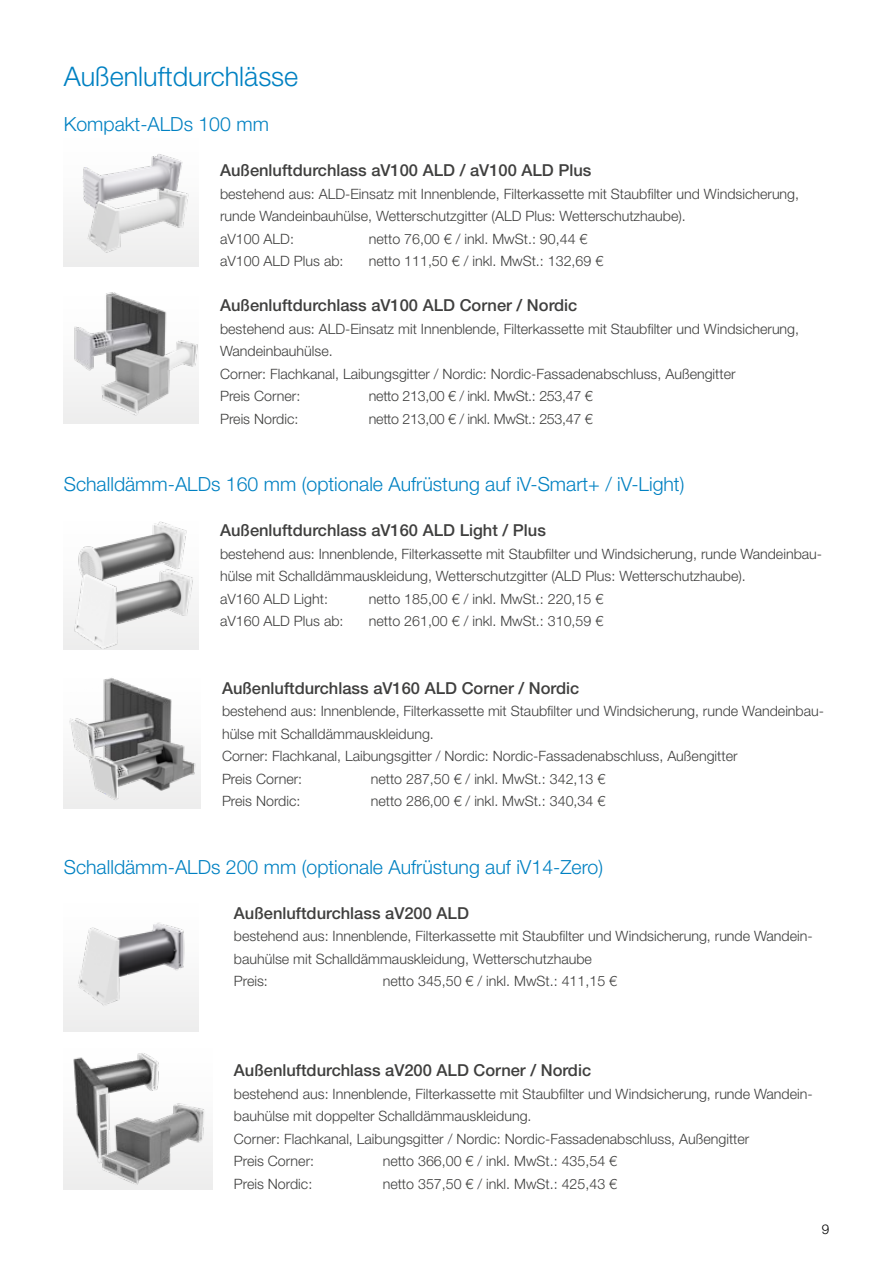
<style>
.page{position:relative;width:893px;height:1263px;background:#fff}
.page>*{position:absolute;margin:0;border:0;box-sizing:border-box;transform-origin:0 0}
.t1{font:300 27px "Helvetica Neue LT Std";color:#0081c2}
.t2{font:300 19.5px "Helvetica Neue LT Std";color:#0081c2}
.t3{font:500 16.5px "Helvetica Neue LT Std";color:#3f3f3e}
.t4{font:300 14.25px/22.5px "Helvetica Neue LT Std";color:#3f3f3e}
.t5{font:300 14.25px "Helvetica Neue LT Std";letter-spacing:-.02em;color:#3f3f3e}
.t6{font:300 13.5px "Helvetica Neue LT Std";color:#000}
</style>
<div class="page">
<svg style="left:64px;top:410px;width:17px;height:14px"></svg>
<img style="left:64px;top:292px;width:91px;height:118px">
<div style="left:64px;top:131px;width:135px;height:135px;background:linear-gradient(to bottom,#fff,#eee)"></div>
<img style="left:74px;top:145px;width:115px;height:9px">
<img style="left:74px;top:154px;width:125px;height:113px">
<div style="left:64px;top:514px;width:135px;height:135px;background:linear-gradient(to bottom,#fff,#eee)"></div>
<img style="left:73px;top:519px;width:116px;height:21px">
<img style="left:69px;top:540px;width:127px;height:109px">
<img style="left:64px;top:922px;width:135px;height:109px">
<svg style="left:64px;top:800px;width:11px;height:8px"></svg>
<img style="left:64px;top:678px;width:108px;height:122px">
<svg style="left:64px;top:1164px;width:17px;height:25px"></svg>
<img style="left:64px;top:1053px;width:95px;height:111px">
<img style="left:81px;top:308px;width:118px;height:116px">
<img style="left:75px;top:700px;width:126px;height:109px">
<img style="left:81px;top:1070px;width:132px;height:120px">
<p class="t1" style="left:64px;top:60px;width:236px">Außenluftdurchlässe</p>
<p class="t2" style="left:64px;top:112px;width:207px">Kompakt-ALDs 100 mm</p>
<p class="t3" style="left:220px;top:161px;width:373px">Außenluftdurchlass aV100 ALD / aV100 ALD Plus</p>
<p class="t4" style="left:220px;top:182px;width:581px">bestehend aus: ALD-Einsatz mit Innenblende, Filterkassette mit Staubfilter und Windsicherung, runde Wandeinbauhülse, Wetterschutzgitter (ALD Plus: Wetterschutzhaube).</p>
<p class="t4" style="left:220px;top:227px;width:75px">aV100 ALD:</p>
<p class="t4" style="left:369px;top:227px;width:220px">netto 76,00 € / inkl. MwSt.: 90,44 €</p>
<p class="t4" style="left:220px;top:250px;width:125px">aV100 ALD Plus ab:</p>
<p class="t4" style="left:369px;top:250px;width:236px">netto 111,50 € / inkl. MwSt.: 132,69 €</p>
<p class="t3" style="left:220px;top:296px;width:359px">Außenluftdurchlass aV100 ALD Corner / Nordic</p>
<p class="t4" style="left:220px;top:317px;width:581px">bestehend aus: ALD-Einsatz mit Innenblende, Filterkassette mit Staubfilter und Windsicherung,<br>Wandeinbauhülse.</p>
<p class="t4" style="left:220px;top:362px;width:517px">Corner: Flachkanal, Laibungsgitter / Nordic: Nordic-Fassadenabschluss, Außengitter</p>
<p class="t4" style="left:220px;top:385px;width:82px">Preis Corner:</p>
<p class="t5" style="left:369px;top:388px;width:225px">netto 213,00 € / inkl. MwSt.: 253,47 €</p>
<p class="t4" style="left:220px;top:407px;width:80px">Preis Nordic:</p>
<p class="t5" style="left:369px;top:410px;width:225px">netto 213,00 € / inkl. MwSt.: 253,47 €</p>
<p class="t2" style="left:64px;top:472px;width:622px">Schalldämm-ALDs 160 mm (optionale Aufrüstung auf iV-Smart+ / iV-Light)</p>
<p class="t3" style="left:220px;top:521px;width:327px">Außenluftdurchlass aV160 ALD Light / Plus</p>
<p class="t4" style="left:220px;top:542px;width:604px">bestehend aus: Innenblende, Filterkassette mit Staubfilter und Windsicherung, runde Wandeinbau&shy;hülse mit Schalldämmauskleidung, Wetterschutzgitter (ALD Plus: Wetterschutzhaube).</p>
<p class="t4" style="left:220px;top:587px;width:109px">aV160 ALD Light:</p>
<p class="t4" style="left:369px;top:587px;width:236px">netto 185,00 € / inkl. MwSt.: 220,15 €</p>
<p class="t4" style="left:220px;top:610px;width:125px">aV160 ALD Plus ab:</p>
<p class="t4" style="left:369px;top:610px;width:236px">netto 261,00 € / inkl. MwSt.: 310,59 €</p>
<p class="t3" style="left:222px;top:678px;width:359px">Außenluftdurchlass aV160 ALD Corner / Nordic</p>
<p class="t4" style="left:222px;top:700px;width:604px">bestehend aus: Innenblende, Filterkassette mit Staubfilter und Windsicherung, runde Wandeinbau&shy;hülse mit Schalldämmauskleidung.</p>
<p class="t4" style="left:222px;top:745px;width:517px">Corner: Flachkanal, Laibungsgitter / Nordic: Nordic-Fassadenabschluss, Außengitter</p>
<p class="t4" style="left:222px;top:767px;width:82px">Preis Corner:</p>
<p class="t4" style="left:371px;top:767px;width:236px">netto 287,50 € / inkl. MwSt.: 342,13 €</p>
<p class="t4" style="left:222px;top:790px;width:80px">Preis Nordic:</p>
<p class="t4" style="left:371px;top:790px;width:236px">netto 286,00 € / inkl. MwSt.: 340,34 €</p>
<p class="t2" style="left:64px;top:855px;width:541px">Schalldämm-ALDs 200 mm (optionale Aufrüstung auf iV14-Zero)</p>
<p class="t3" style="left:234px;top:903px;width:237px">Außenluftdurchlass aV200 ALD</p>
<p class="t4" style="left:234px;top:925px;width:580px">bestehend aus: Innenblende, Filterkassette mit Staubfilter und Windsicherung, runde Wandein&shy;bauhülse mit Schalldämmauskleidung, Wetterschutzhaube</p>
<p class="t4" style="left:234px;top:970px;width:36px">Preis:</p>
<p class="t4" style="left:383px;top:970px;width:236px">netto 345,50 € / inkl. MwSt.: 411,15 €</p>
<p class="t3" style="left:234px;top:1061px;width:359px">Außenluftdurchlass aV200 ALD Corner / Nordic</p>
<p class="t4" style="left:234px;top:1082px;width:580px">bestehend aus: Innenblende, Filterkassette mit Staubfilter und Windsicherung, runde Wandein&shy;bauhülse mit doppelter Schalldämmauskleidung.</p>
<p class="t4" style="left:234px;top:1127px;width:517px">Corner: Flachkanal, Laibungsgitter / Nordic: Nordic-Fassadenabschluss, Außengitter</p>
<p class="t4" style="left:234px;top:1150px;width:82px">Preis Corner:</p>
<p class="t4" style="left:383px;top:1150px;width:236px">netto 366,00 € / inkl. MwSt.: 435,54 €</p>
<p class="t4" style="left:234px;top:1172px;width:80px">Preis Nordic:</p>
<p class="t4" style="left:383px;top:1172px;width:236px">netto 357,50 € / inkl. MwSt.: 425,43 €</p>
<p class="t6" style="left:822px;top:1221px;width:9px">9</p>
</div>
